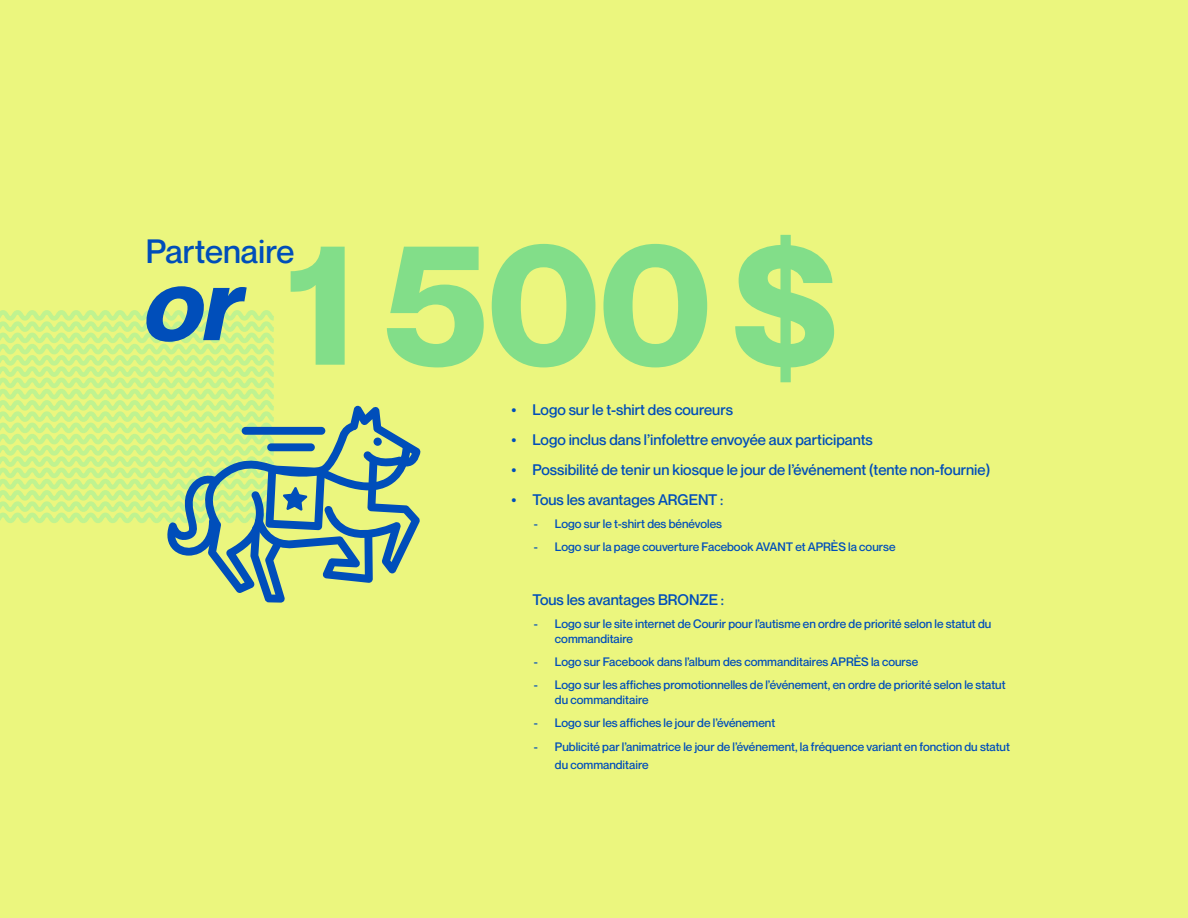
<style>
.page{position:relative;width:1188px;height:918px;background:#ebf67e}
.page>*{position:absolute;margin:0;border:0;box-sizing:border-box;transform-origin:0 0}
.t1{font:700 170.85px "Neue Montreal";color:#82de89}
.t2{font:italic 700 102px "Neue Montreal";color:#004eba}
.t3{font:500 33px "Neue Montreal";color:#004eba}
.t4{font:500 15px "Neue Montreal";color:#004eba}
.t5{font:500 12px/14.4px "Neue Montreal";color:#004eba}
</style>
<div class="page">
<svg style="left:0;top:310px;width:274px;height:213px"></svg>
<svg style="left:166px;top:406px;width:255px;height:197px"></svg>
<div style="left:242px;top:427px;width:83px;height:8px;background:#004eba;border-radius:4px"></div>
<div style="left:267px;top:443px;width:48px;height:8px;background:#004eba;border-radius:4px"></div>
<h1 class="t1" style="left:286px;top:199px;width:555px">1 500$</h1>
<p class="t4" style="left:512px;top:400px;width:223px">• Logo sur le t-shirt des coureurs</p>
<p class="t4" style="left:512px;top:430px;width:363px">• Logo inclus dans l’infolettre envoyée aux participants</p>
<p class="t4" style="left:512px;top:460px;width:480px">• Possibilité de tenir un kiosque le jour de l’événement (tente non-fournie)</p>
<p class="t4" style="left:512px;top:490px;width:214px">• Tous les avantages ARGENT :</p>
<p class="t5" style="left:534px;top:517px;width:190px">- Logo sur le t-shirt des bénévoles</p>
<p class="t5" style="left:534px;top:540px;width:363px">- Logo sur la page couverture Facebook AVANT et APRÈS la course</p>
<h3 class="t3" style="left:146px;top:231px;width:150px">Partenaire</h3>
<h2 class="t2" style="left:146px;top:241px;width:99px">or</h2>
<p class="t4" style="left:532px;top:590px;width:193px">Tous les avantages BRONZE :</p>
<p class="t5" style="left:555px;top:617px;width:438px;text-indent:-21px">- Logo sur le site internet de Courir pour l’autisme en ordre de priorité selon le statut du commanditaire</p>
<p class="t5" style="left:534px;top:655px;width:386px">- Logo sur Facebook dans l’album des commanditaires APRÈS la course</p>
<p class="t5" style="left:555px;top:678px;width:452px;text-indent:-21px">- Logo sur les affiches promotionnelles de l’événement, en ordre de priorité selon le statut du commanditaire</p>
<p class="t5" style="left:534px;top:716px;width:243px">- Logo sur les affiches le jour de l’événement</p>
<p class="t5" style="left:555px;top:737px;width:456px;line-height:18px;text-indent:-21px">- Publicité par l’animatrice le jour de l’événement, la fréquence variant en fonction du statut du commanditaire</p>
</div>
